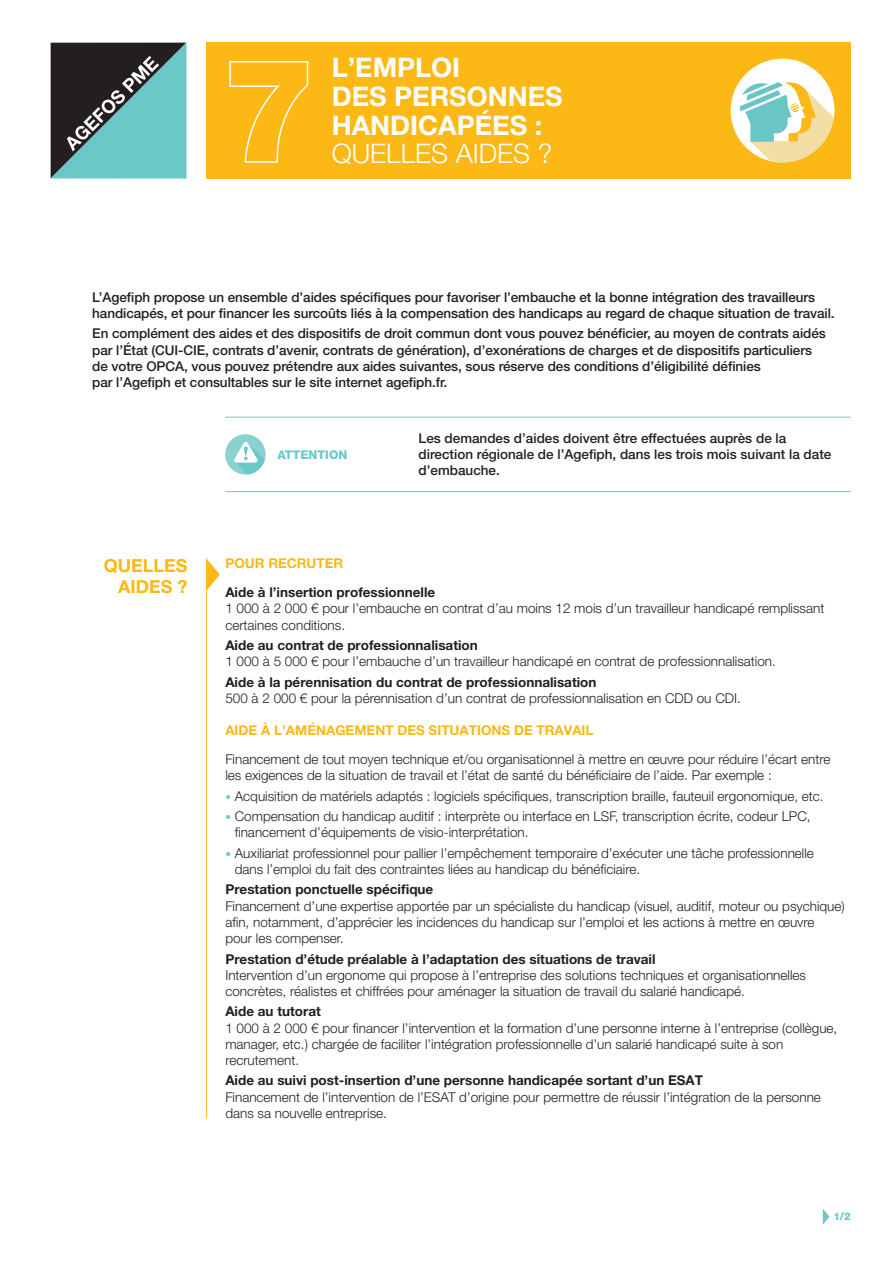
<style>
.page{position:relative;width:893px;height:1263px;background:#fff}
.page>*{position:absolute;margin:0;border:0;box-sizing:border-box;transform-origin:0 0}
.t1{font:700 27px/28.5px "Helvetica Neue LT Pro";color:#fff}
.t2{font:300 27px "Helvetica Neue LT Pro";color:#fff}
.t3{font:700 18px/21.6px "Helvetica Neue LT Pro";color:#fcb814;text-align:right}
.t4{font:300 13.5px/16.2px "Helvetica Neue LT Pro";color:#231f20}
.t5{font:500 13.5px/16.2px "Helvetica Neue LT Pro";letter-spacing:-.005em;color:#231f20}
.t6{font:700 13.5px "Helvetica Neue LT Pro";color:#231f20}
.t7{font:700 13.5px "Helvetica Neue LT Pro";color:#fcb814}
.t8{font:800 12px "Helvetica Neue LT Pro";color:#6ac8c7}
.t9{font:800 10.5px "Helvetica Neue LT Pro";color:#6ac8c7}
.s1{font-size:11.25px;color:#6ac8c7}
</style>
<div class="page">
<div style="left:206px;top:43px;width:644px;height:136px;background:#fcb814"></div>
<svg style="left:229px;top:61px;width:80px;height:102px"></svg>
<svg style="left:823px;top:1209px;width:6px;height:16px"></svg>
<svg style="left:51px;top:43px;width:135px;height:136px;background:#517e7e"></svg>
<hr style="left:225px;top:491px;width:625px;height:1px;background:#6ac8c7">
<hr style="left:225px;top:417px;width:625px;height:1px;background:#6ac8c7">
<hr style="left:206px;top:559px;width:1px;height:559px;background:#fcb814">
<svg style="left:207px;top:559px;width:13px;height:31px"></svg>
<div style="left:225px;top:434px;width:41px;height:41px;background:#89d2d1;border-radius:50%"></div>
<svg style="left:234px;top:442px;width:31px;height:32px"></svg>
<svg style="left:731px;top:59px;width:103px;height:104px"></svg>
<h1 class="t1" style="left:332px;top:53px;width:233px">L’EMPLOI<br>DES PERSONNES<br>HANDICAPÉES :</h1>
<h1 class="t2" style="left:332px;top:137px;width:222px">QUELLES AIDES ?</h1>
<p class="t5" style="left:92px;top:289px;width:744px">L’Agefiph propose un ensemble d’aides spécifiques pour favoriser l’embauche et la bonne intégration des travailleurs handicapés, et pour financer les surcoûts liés à la compensation des handicaps au regard de chaque situation de travail.</p>
<p class="t5" style="left:92px;top:325px;width:735px">En complément des aides et des dispositifs de droit commun dont vous pouvez bénéficier, au moyen de contrats aidés par l’État (CUI-CIE, contrats d’avenir, contrats de génération), d’exonérations de charges et de dispositifs particuliers de votre OPCA, vous pouvez prétendre aux aides suivantes, sous réserve des conditions d’éligibilité définies<br>par l’Agefiph et consultables sur le site internet agefiph.fr.</p>
<p class="t8" style="left:277px;top:447px;width:71px">ATTENTION</p>
<p class="t5" style="left:419px;top:430px;width:414px">Les demandes d’aides doivent être effectuées auprès de la direction régionale de l’Agefiph, dans les trois mois suivant la date d’embauche.</p>
<h2 class="t3" style="left:104px;top:554px;width:85px">QUELLES<br>AIDES ?</h2>
<p class="t7" style="left:225px;top:555px;width:120px">POUR RECRUTER</p>
<p class="t6" style="left:225px;top:584px;width:211px">Aide à l’insertion professionnelle</p>
<p class="t4" style="left:225px;top:600px;width:600px">1 000 à 2 000 € pour l’embauche en contrat d’au moins 12 mois d’un travailleur handicapé remplissant certaines conditions.</p>
<p class="t6" style="left:225px;top:637px;width:254px">Aide au contrat de professionnalisation</p>
<p class="t4" style="left:225px;top:653px;width:552px">1 000 à 5 000 € pour l’embauche d’un travailleur handicapé en contrat de professionnalisation.</p>
<p class="t6" style="left:225px;top:673px;width:373px">Aide à la pérennisation du contrat de professionnalisation</p>
<p class="t4" style="left:225px;top:690px;width:517px">500 à 2 000 € pour la pérennisation d’un contrat de professionnalisation en CDD ou CDI.</p>
<p class="t7" style="left:225px;top:722px;width:370px">AIDE À L’AMÉNAGEMENT DES SITUATIONS DE TRAVAIL</p>
<p class="t4" style="left:225px;top:751px;width:606px">Financement de tout moyen technique et/ou organisationnel à mettre en oeuvre pour réduire l’écart entre les exigences de la situation de travail et l’état de santé du bénéficiaire de l’aide. Par exemple :</p>
<p class="t4" style="left:225px;top:787px;width:600px"><span class="s1">•</span> Acquisition de matériels adaptés : logiciels spécifiques, transcription braille, fauteuil ergonomique, etc.</p>
<p class="t4" style="left:235px;top:808px;width:577px;text-indent:-9px"><span class="s1">•</span> Compensation du handicap auditif : interprète ou interface en LSF, transcription écrite, codeur LPC, financement d’équipements de visio-interprétation.</p>
<p class="t4" style="left:235px;top:844px;width:581px;text-indent:-9px"><span class="s1">•</span> Auxiliariat professionnel pour pallier l’empêchement temporaire d’exécuter une tâche professionnelle dans l’emploi du fait des contraintes liées au handicap du bénéficiaire.</p>
<p class="t6" style="left:225px;top:881px;width:209px">Prestation ponctuelle spécifique</p>
<p class="t4" style="left:225px;top:897px;width:621px">Financement d’une expertise apportée par un spécialiste du handicap (visuel, auditif, moteur ou psychique) afin, notamment, d’apprécier les incidences du handicap sur l’emploi et les actions à mettre en oeuvre<br>pour les compenser.</p>
<p class="t6" style="left:225px;top:950px;width:432px">Prestation d’étude préalable à l’adaptation des situations de travail</p>
<p class="t4" style="left:225px;top:966px;width:582px">Intervention d’un ergonome qui propose à l’entreprise des solutions techniques et organisationnelles concrètes, réalistes et chiffrées pour aménager la situation de travail du salarié handicapé.</p>
<p class="t6" style="left:225px;top:1003px;width:97px">Aide au tutorat</p>
<p class="t4" style="left:225px;top:1019px;width:613px">1 000 à 2 000 € pour financer l’intervention et la formation d’une personne interne à l’entreprise (collègue, manager, etc.) chargée de faciliter l’intégration professionnelle d’un salarié handicapé suite à son recrutement.</p>
<p class="t6" style="left:225px;top:1072px;width:479px">Aide au suivi post-insertion d’une personne handicapée sortant d’un ESAT</p>
<p class="t4" style="left:225px;top:1088px;width:597px">Financement de l’intervention de l’ESAT d’origine pour permettre de réussir l’intégration de la personne dans sa nouvelle entreprise.</p>
<p class="t9" style="left:833px;top:1210px;width:19px">1/2</p>
</div>
